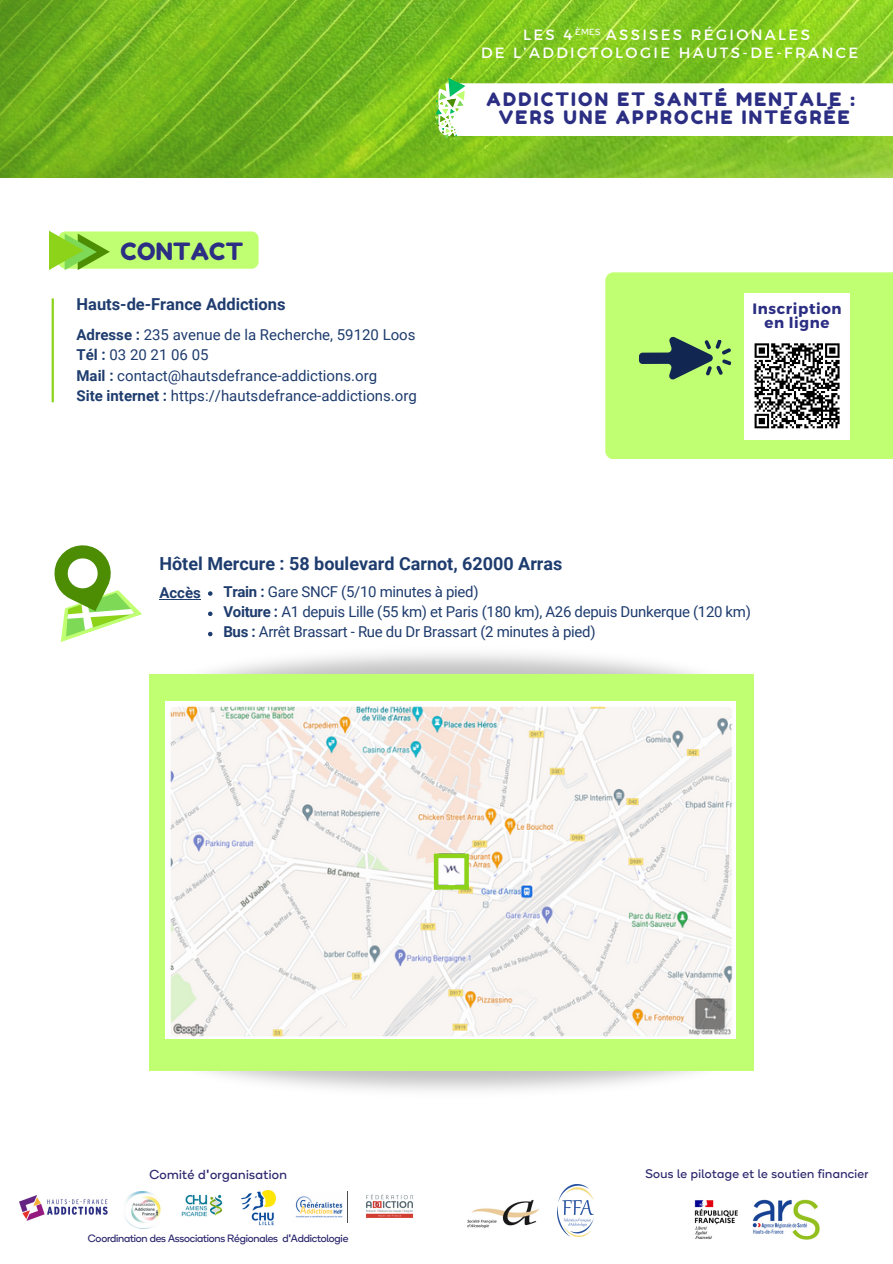
<style>
.page{position:relative;width:893px;height:1264px;background:#fff}
.page>*{position:absolute;margin:0;border:0;box-sizing:border-box;transform-origin:0 0}
.t1{font:23.7px "Fredoka One";letter-spacing:.01em;color:#2b2e83}
.t2{font:18.6px "Fredoka One";letter-spacing:.12em;color:#2b2e83}
.t3{font:700 18px "Roboto";color:#1e3c6e}
.t4{font:700 16.5px "Roboto";color:#1e3c6e}
.t5{font:15px "Roboto";letter-spacing:-.01em;color:#1e3c6e}
.t6{font:700 15px/14.5px "Montserrat";letter-spacing:.04em;color:#2b2e83;text-align:center}
.t7{font:700 15px "Roboto";color:#1e3c6e}
.t8{font:14.85px "Montserrat";letter-spacing:.16em;color:#fff}
.t9{font:13.05px "HILVCC Boing";letter-spacing:.03em;color:#2b276d}
.t10{font:12.45px "HILVCC Boing";letter-spacing:.03em;color:#2b276d}
.t11{font:10.65px "HILVCC Boing";letter-spacing:-.02em;color:#2b276d}
.t12{font:8.85px "HILVCC Boing";color:#fff}
.s1{font-weight:700}
.s2{font-family:"Noto Sans";font-weight:700}
</style>
<div class="page">
<div style="left:149px;top:850px;width:605px;height:220px;background:#c1ff72"></div>
<div style="left:149px;top:674px;width:605px;height:219px;background:#c1ff72"></div>
<img style="left:166px;top:701px;width:569px;height:337px">
<hr style="left:52px;top:298px;width:2px;height:104px;background:#8dd31a">
<div style="left:58px;top:231px;width:200px;height:38px;background:#c1ff72;border-radius:7px"></div>
<svg style="left:49px;top:231px;width:61px;height:39px"></svg>
<div style="left:605px;top:272px;width:287px;height:187px;background:#c1ff72"></div>
<img style="left:0;top:0;width:892px;height:178px">
<svg style="left:433px;top:78px;width:459px;height:63px"></svg>
<div style="left:744px;top:293px;width:105px;height:146px;background:#fff"></div>
<svg style="left:754px;top:343px;width:86px;height:86px"></svg>
<svg style="left:634px;top:315px;width:103px;height:83px;background:#9fd66b"></svg>
<svg style="left:54px;top:545px;width:88px;height:97px"></svg>
<hr style="left:159px;top:599px;width:42px;height:1px;background:#1e3c6e">
<svg style="left:208px;top:591px;width:4px;height:5px"></svg>
<svg style="left:208px;top:611px;width:4px;height:5px"></svg>
<svg style="left:208px;top:631px;width:4px;height:5px"></svg>
<div style="left:434px;top:853px;width:34px;height:5px;background:#8dd31a"></div>
<svg style="left:438px;top:885px;width:26px;height:4px"></svg>
<hr style="left:434px;top:855px;width:4px;height:34px;background:#8dd31a">
<div style="left:464px;top:855px;width:5px;height:34px;background:#8dd31a"></div>
<img style="left:694px;top:1199px;width:126px;height:41px">
<img style="left:467px;top:1199px;width:72px;height:30px">
<img style="left:241px;top:1190px;width:35px;height:35px">
<img style="left:366px;top:1194px;width:48px;height:24px">
<img style="left:181px;top:1194px;width:42px;height:23px">
<img style="left:295px;top:1196px;width:48px;height:22px">
<img style="left:125px;top:1191px;width:36px;height:37px">
<img style="left:20px;top:1195px;width:88px;height:25px">
<img style="left:557px;top:1184px;width:36px;height:52px">
<p class="t8" style="left:523px;top:25px;width:51px">LES 4</p>
<p class="t8" style="left:605px;top:25px;width:206px">ASSISES RÉGIONALES</p>
<p class="t8" style="left:481px;top:43px;width:378px">DE L’ADDICTOLOGIE HAUTS-DE-FRANCE</p>
<p class="t12" style="left:575px;top:26px;width:27px">ÈMES</p>
<p class="t1" style="left:121px;top:236px;width:124px">CONTACT</p>
<p class="t4" style="left:76px;top:295px;width:210px">Hauts-de-France Addictions</p>
<p class="t5" style="left:76px;top:326px;width:340px"><span class="s1">Adresse :</span> 235 avenue de la Recherche, 59120 Loos</p>
<p class="t5" style="left:76px;top:346px;width:133px"><span class="s1">Tél :</span> 03 20 21 06 05</p>
<p class="t5" style="left:76px;top:367px;width:302px"><span class="s1">Mail :</span> contact@hautsdefrance-addictions.org</p>
<p class="t5" style="left:76px;top:387px;width:342px"><span class="s1">Site internet :</span> https://hautsdefrance-addictions.org</p>
<p class="t2" style="left:486px;top:88px;width:370px">ADDICTION ET SANTÉ MENTALE :</p>
<p class="t2" style="left:499px;top:106px;width:352px">VERS UNE APPROCHE INTÉGRÉE</p>
<p class="t6" style="left:752px;top:300px;width:91px">Inscription en ligne</p>
<p class="t3" style="left:159px;top:553px;width:404px">Hôtel Mercure : 58 boulevard Carnot, 62000 Arras</p>
<p class="t7" style="left:159px;top:584px;width:43px">Accès</p>
<p class="t5" style="left:223px;top:583px;width:257px"><span class="s1">Train :</span> Gare SNCF (5/10 minutes à pied)</p>
<p class="t5" style="left:223px;top:603px;width:529px"><span class="s1">Voiture :</span> A1 depuis Lille (55 km) et Paris (180 km), A26 depuis Dunkerque (120 km)</p>
<p class="t5" style="left:223px;top:623px;width:374px"><span class="s1">Bus :</span> Arrêt Brassart - Rue du Dr Brassart (2 minutes à pied)</p>
<p class="t9" style="left:149px;top:1165px;width:139px">Comité d<span class="s2">'</span>organisation</p>
<p class="t10" style="left:645px;top:1165px;width:224px">Sous le pilotage et le soutien financier</p>
<p class="t11" style="left:88px;top:1231px;width:262px">Coordination des Associations Régionales d<span class="s2">'</span>Addictologie</p>
</div>
